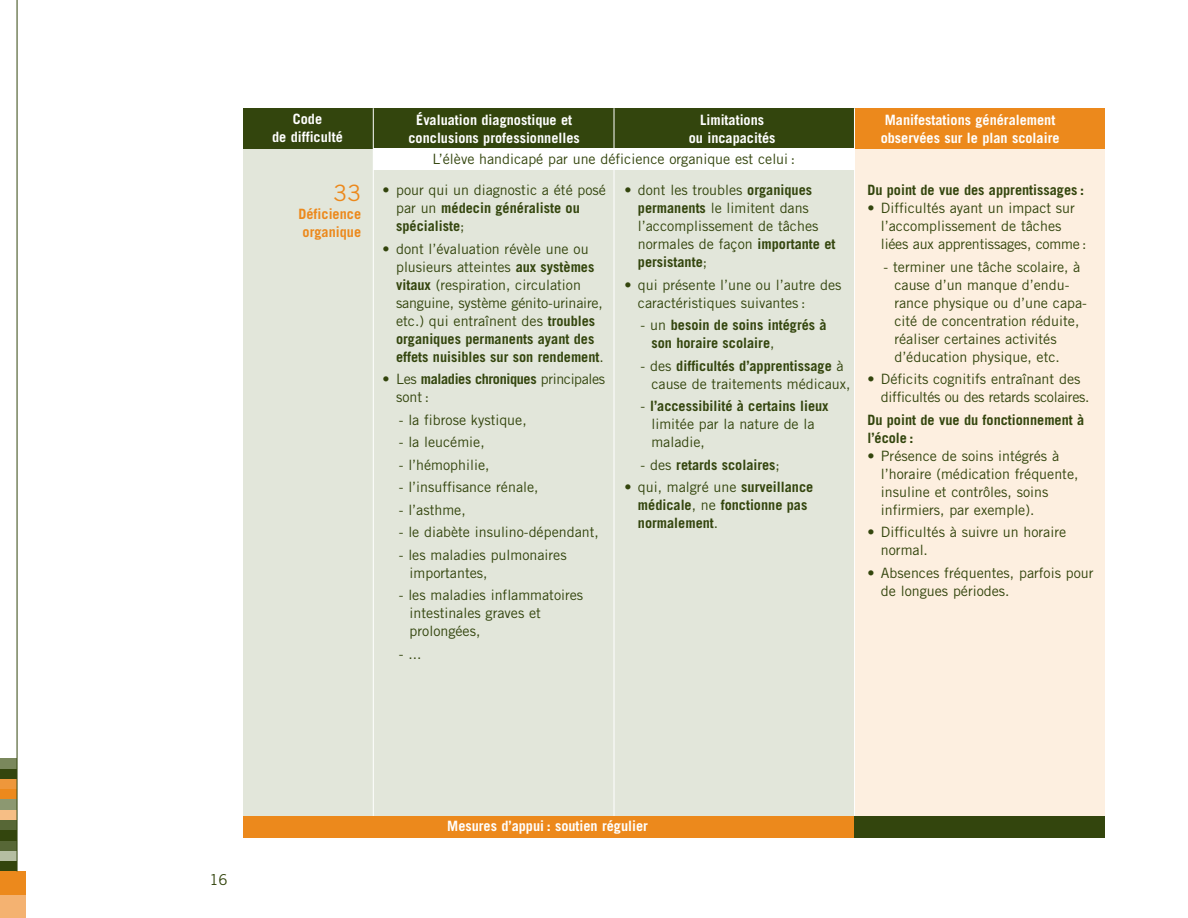
<style>
.page{position:relative;width:1188px;height:918px;background:#fff}
.page>*{position:absolute;margin:0;border:0;box-sizing:border-box;transform-origin:0 0}
.t1{font:22.5px "Trade Gothic";color:#ec891c}
.t2{font:15px "Trade Gothic";color:#33450d}
.t3{font:14.25px/18px "Trade Gothic";color:#33450d}
.t4{font:700 14.25px/18px "Trade Gothic";color:#33450d}
.t5{font:700 14.25px/18px "Trade Gothic";color:#fff;text-align:center}
.t6{font:14.25px/18px "Trade Gothic";letter-spacing:-.02em;color:#33450d}
.t7{font:700 14.25px/18px "Trade Gothic";color:#ec891c}
.s1{font-weight:700}
.s2{font-weight:400}
</style>
<div class="page">
<div style="left:0;top:759px;width:17px;height:10px;background:#7a885c"></div>
<div style="left:0;top:769px;width:17px;height:10px;background:#33450d"></div>
<div style="left:0;top:779px;width:17px;height:11px;background:#ee973b"></div>
<div style="left:0;top:790px;width:17px;height:10px;background:#ec891c"></div>
<div style="left:0;top:800px;width:17px;height:10px;background:#8c9871"></div>
<div style="left:0;top:810px;width:17px;height:10px;background:#f6be85"></div>
<div style="left:0;top:820px;width:17px;height:11px;background:#576736"></div>
<div style="left:0;top:831px;width:17px;height:10px;background:#33450d"></div>
<div style="left:0;top:841px;width:17px;height:10px;background:#576736"></div>
<div style="left:0;top:851px;width:17px;height:10px;background:#b5bea2"></div>
<div style="left:0;top:861px;width:17px;height:11px;background:#33450d"></div>
<div style="left:0;top:871px;width:26px;height:24px;background:#ec891c"></div>
<div style="left:0;top:895px;width:26px;height:23px;background:#f4b271"></div>
<hr style="left:17px;top:0;width:1px;height:871px;background:#33450d">
<div style="left:243px;top:108px;width:855px;height:729px;background:#e2e6da"></div>
<div style="left:855px;top:108px;width:250px;height:729px;background:#fdefe0"></div>
<div style="left:243px;top:108px;width:855px;height:41px;background:#33450d"></div>
<div style="left:855px;top:108px;width:250px;height:41px;background:#ec891c"></div>
<hr style="left:373px;top:108px;width:1px;height:729px;background:#fff">
<hr style="left:614px;top:108px;width:1px;height:729px;background:#fff">
<hr style="left:854px;top:108px;width:1px;height:729px;background:#fff">
<div style="left:243px;top:816px;width:862px;height:21px;background:#ec891c"></div>
<div style="left:854px;top:816px;width:251px;height:21px;background:#33450d"></div>
<div style="left:373px;top:149px;width:481px;height:21px;background:#fff"></div>
<p class="t5" style="left:272px;top:112px;width:72px">Code<br>de difficulté</p>
<p class="t5" style="left:409px;top:112px;width:173px">Évaluation diagnostique et conclusions professionnelles</p>
<p class="t5" style="left:689px;top:112px;width:88px">Limitations<br>ou incapacités</p>
<p class="t5" style="left:881px;top:112px;width:180px;text-align:left">Manifestations généralement observées sur le plan scolaire</p>
<h1 class="t1" style="left:334px;top:185px;width:29px">33</h1>
<p class="t7" style="left:299px;top:206px;width:64px">Déficience organique</p>
<p class="t3" style="left:433px;top:151px;width:364px">L’élève handicapé par une déficience organique est celui :</p>
<p class="t3" style="left:396px;top:182px;width:211px;text-indent:-14px">• pour qui un diagnostic a été posé par un <span class="s1">médecin généraliste ou spécialiste</span>;</p>
<p class="t3" style="left:396px;top:241px;width:209px;text-indent:-14px">• dont l’évaluation révèle une ou plusieurs atteintes <span class="s1">aux systèmes vitaux</span> (respiration, circulation sanguine, système génito-urinaire, etc.) qui entraînent des <span class="s1">troubles organiques permanents ayant des effets nuisibles sur son rendement</span>.</p>
<p class="t3" style="left:396px;top:371px;width:211px;text-indent:-13px">• Les <span class="s1">maladies chroniques</span> principales sont :</p>
<p class="t3" style="left:399px;top:412px;width:129px">- la fibrose kystique,</p>
<p class="t3" style="left:399px;top:434px;width:87px">- la leucémie,</p>
<p class="t3" style="left:399px;top:457px;width:92px">- l’hémophilie,</p>
<p class="t3" style="left:399px;top:479px;width:141px">- l’insuffisance rénale,</p>
<p class="t3" style="left:399px;top:502px;width:68px">- l’asthme,</p>
<p class="t3" style="left:399px;top:524px;width:201px">- le diabète insulino-dépendant,</p>
<p class="t3" style="left:410px;top:547px;width:159px;text-indent:-11px">- les maladies pulmonaires importantes,</p>
<p class="t3" style="left:410px;top:588px;width:175px;text-indent:-11px">- les maladies inflammatoires intestinales graves et prolongées,</p>
<p class="t3" style="left:399px;top:646px;width:24px">- ...</p>
<p class="t3" style="left:638px;top:182px;width:199px;text-indent:-13px">• dont les troubles <span class="s1">organiques permanents</span> le limitent dans l’accomplissement de tâches normales de façon <span class="s1">importante et persistante</span>;</p>
<p class="t3" style="left:638px;top:277px;width:205px;text-indent:-14px">• qui présente l’une ou l’autre des caractéristiques suivantes :</p>
<p class="t4" style="left:651px;top:317px;width:177px;text-indent:-11px"><span class="s2">- un</span> besoin de soins intégrés à son horaire scolaire<span class="s2">,</span></p>
<p class="t3" style="left:651px;top:358px;width:201px;text-indent:-11px">- des <span class="s1">difficultés d’apprentissage</span> à cause de traitements médicaux,</p>
<p class="t3" style="left:651px;top:398px;width:179px;text-indent:-11px">- <span class="s1">l’accessibilité à certains lieux </span>limitée par la nature de la maladie,</p>
<p class="t4" style="left:641px;top:457px;width:141px"><span class="s2">- des</span> retards scolaires<span class="s2">;</span></p>
<p class="t4" style="left:638px;top:479px;width:177px;text-indent:-14px"><span class="s2">• qui, malgré une</span> surveillance médicale<span class="s2">, ne</span> fonctionne pas normalement<span class="s2">.</span></p>
<p class="t4" style="left:867px;top:182px;width:218px">Du point de vue des apprentissages :</p>
<p class="t3" style="left:881px;top:200px;width:207px;text-indent:-14px">• Difficultés ayant un impact sur l’accomplissement de tâches liées aux apprentissages, comme :</p>
<p class="t3" style="left:894px;top:259px;width:194px;text-indent:-11px">- terminer une tâche scolaire, à cause d’un manque d’endu&shy;rance physique ou d’une capa&shy;cité de concentration réduite, réaliser certaines activités d’éducation physique, etc.</p>
<p class="t6" style="left:881px;top:371px;width:210px;text-indent:-14px">• Déficits cognitifs entraînant des difficultés ou des retards scolaires.</p>
<p class="t4" style="left:867px;top:412px;width:218px">Du point de vue du fonctionnement à l’école :</p>
<p class="t3" style="left:881px;top:448px;width:199px;text-indent:-14px">• Présence de soins intégrés à l’horaire (médication fréquente, insuline et contrôles, soins infirmiers, par exemple).</p>
<p class="t3" style="left:881px;top:524px;width:187px;text-indent:-14px">• Difficultés à suivre un horaire normal.</p>
<p class="t3" style="left:881px;top:565px;width:214px;text-indent:-14px">• Absences fréquentes, parfois pour de longues périodes.</p>
<p class="t2" style="left:209px;top:874px;width:20px">16</p>
<p class="t5" style="left:447px;top:818px;width:202px">Mesures d’appui : soutien régulier</p>
</div>
